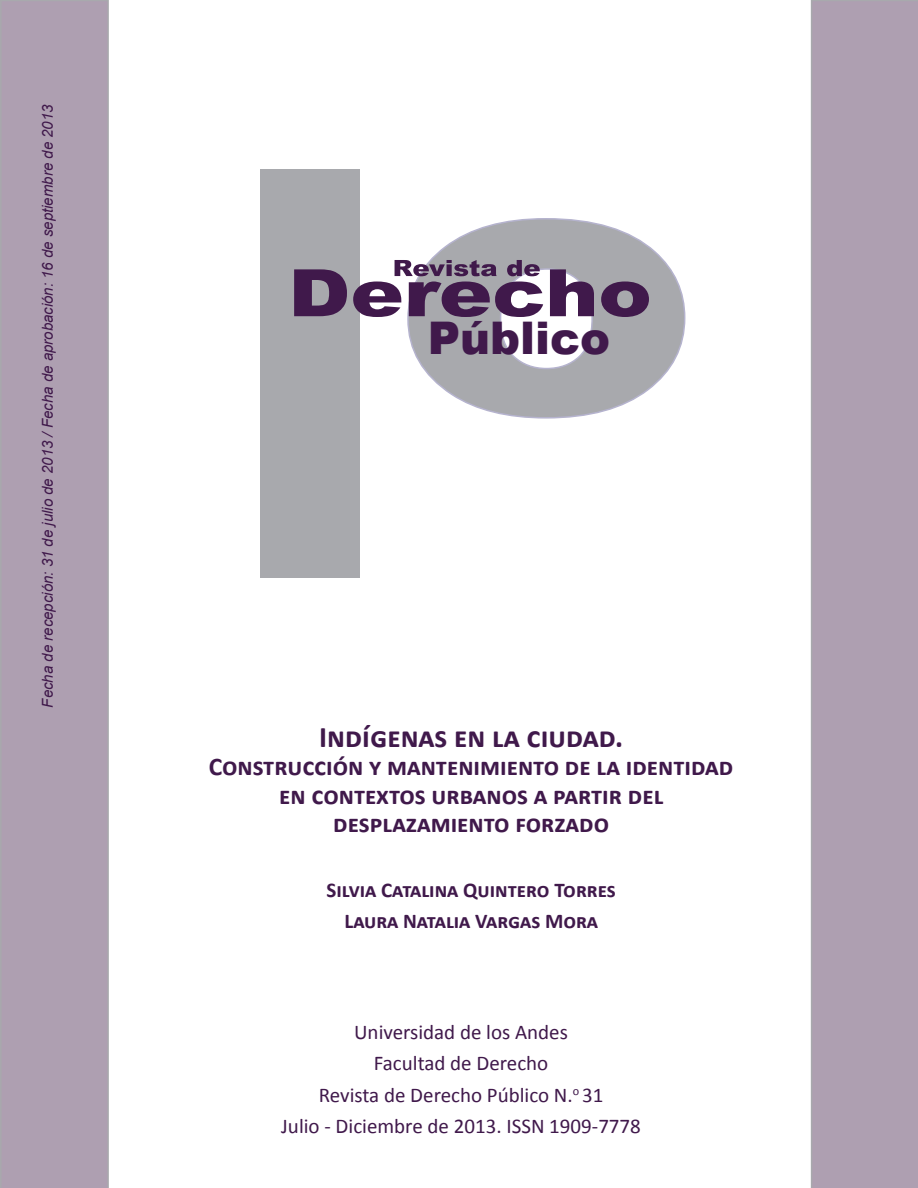
<style>
.page{position:relative;width:918px;height:1188px;background:#fff}
.page>*{position:absolute;margin:0;border:0;box-sizing:border-box;transform-origin:0 0}
.PIE_FINAL{font:900 45px "Arial";color:#40194b}
.T0{font:700 30px "Calibri";color:#40194b}
.T0-2{font:700 25.5px/28.5px "Calibri";color:#40194b;text-align:center}
.AUTOR{font:21px "Calibri";color:#40194b}
.AUTOR-2{font:700 21px "Calibri";color:#40194b}
.PIE_FINAL-2{font:italic 15px "Arial";color:#40194b}
</style>
<div class="page">
<div style="left:260px;top:169px;width:100px;height:408px;background:#a8a9ad"></div>
<svg style="left:407px;top:218px;width:279px;height:201px"></svg>
<svg style="left:294px;top:260px;width:355px;height:57px"></svg>
<div style="left:0;top:0;width:109px;height:1188px;background:#ae9fb1"></div>
<div style="left:811px;top:0;width:107px;height:1188px;background:#ae9fb1"></div>
<p class="PIE_FINAL-2" style="left:38px;top:708px;width:604px;rotate:-90deg">Fecha de recepción: 31 de julio de 2013 / Fecha de aprobación: 16 de septiembre de 2013</p>
<p class="PIE_FINAL" style="left:428px;top:313px;width:184px">Público</p>
<p class="T0" style="left:319px;top:718px;width:305px">Indígenas en la ciudad.</p>
<p class="T0-2" style="left:209px;top:752px;width:526px">Construcción y mantenimiento de la identidad en contextos urbanos a partir del</p>
<p class="T0-2" style="left:333px;top:809px;width:277px">desplazamiento forzado</p>
<p class="AUTOR-2" style="left:327px;top:877px;width:291px">Silvia Catalina Quintero Torres</p>
<p class="AUTOR-2" style="left:344px;top:908px;width:255px">Laura Natalia Vargas Mora</p>
<p class="AUTOR" style="left:354px;top:1019px;width:215px">Universidad de los Andes</p>
<p class="AUTOR" style="left:374px;top:1050px;width:176px">Facultad de Derecho</p>
<p class="AUTOR" style="left:319px;top:1082px;width:286px">Revista de Derecho Público N.<sup>o</sup> 31</p>
<p class="AUTOR" style="left:281px;top:1113px;width:361px">Julio - Diciembre de 2013. ISSN 1909-7778</p>
</div>
